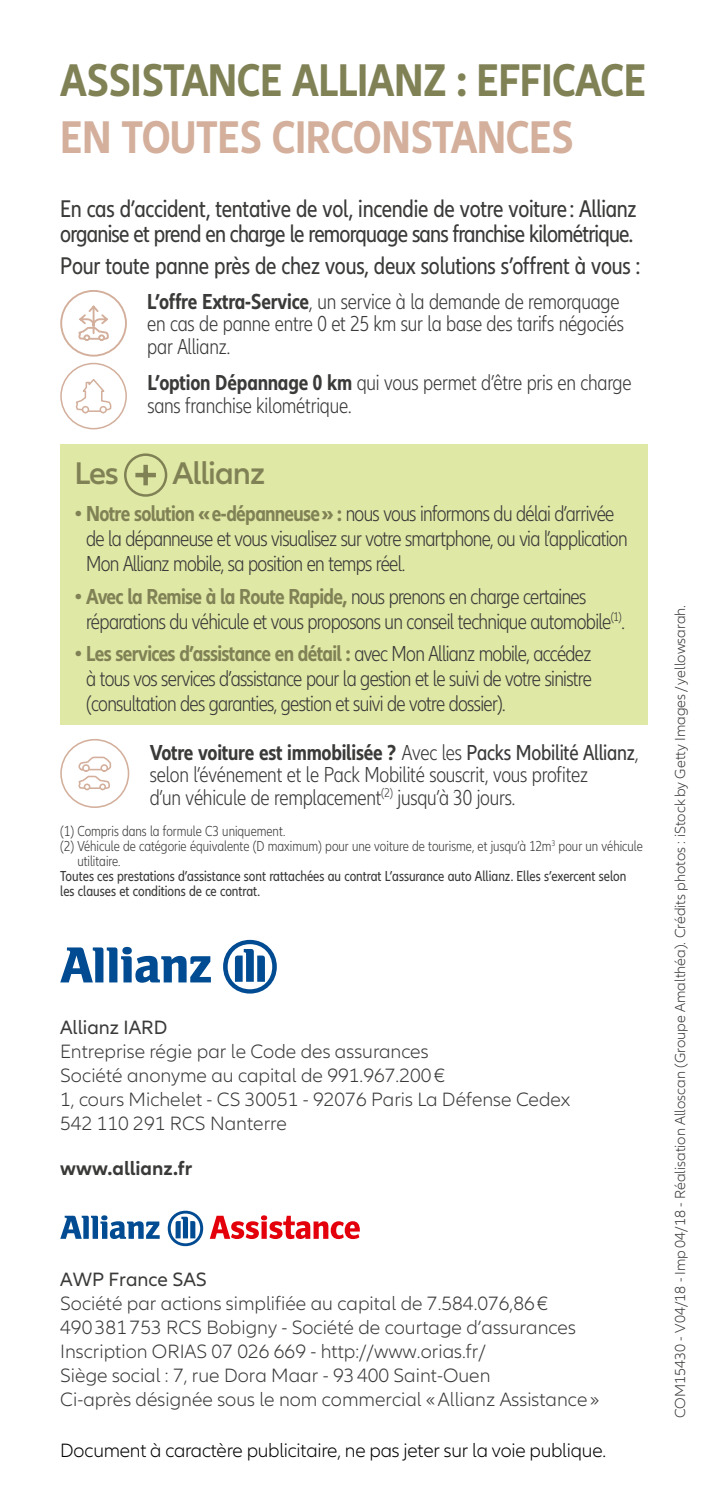
<style>
.page{position:relative;width:709px;height:1489px;background:#fff}
.page>*{position:absolute;margin:0;border:0;box-sizing:border-box;transform-origin:0 0}
.t1{font:700 condensed 47.5px/57px "Allianz Neo";letter-spacing:-.01em;color:#808256}
.NewCharte_A4_SousTi{font:600 32.5px "Allianz Neo";letter-spacing:-.03em;color:#808256}
.Intro_CAP-11_pt{font:condensed 25px/25px "Allianz Neo";letter-spacing:-.03em;color:#3a3a39}
.Intro_CAP-11_pt-2{font:condensed 25px "Allianz Neo";letter-spacing:-.01em;color:#3a3a39}
.NewCharte_A4_SousTi-2{font:300 condensed 22.5px/25px "Allianz Neo";letter-spacing:-.03em;color:#3a3a39}
.NewCharte_A4_SousTi-3{font:300 condensed 22.5px/22.5px "Allianz Neo";letter-spacing:-.01em;color:#3a3a39}
.Mentions{font:300 20px/24px "Allianz Neo";color:#3a3a39}
.t2{font:300 20px "Allianz Neo";letter-spacing:-.01em;color:#000}
.t3{font:700 20px "Allianz Neo";color:#3a3a39}
.t4{font:20px "Allianz Neo";color:#3a3a39}
.Sources_Renvois_10_2{font:300 condensed 15px/15px "Allianz Neo";color:#3a3a39}
.Sources_Renvois_10_2-2{font:condensed 15px/15px "Allianz Neo";color:#3a3a39}
.AGF-Mentions_legales{font:300 15px "Allianz Neo";color:#3a3a39}
.s1{color:#d3af9c}
.s2{font-weight:700}
.s3{font-stretch:normal}
.s4{font-weight:700;color:#808256}
.s5{font-weight:400}
</style>
<div class="page">
<svg style="left:60px;top:946px;width:151px;height:36px"></svg>
<svg style="left:223px;top:939px;width:54px;height:54px"></svg>
<div style="left:60px;top:363px;width:67px;height:66px;border:2px solid #d3af9c;border-radius:50%"></div>
<div style="left:82px;top:406px;width:7px;height:7px;border:2px solid #d3af9c;border-radius:50%"></div>
<div style="left:99px;top:406px;width:8px;height:7px;border:2px solid #d3af9c;border-radius:50%"></div>
<svg style="left:75px;top:379px;width:37px;height:33px"></svg>
<div style="left:60px;top:290px;width:67px;height:66px;border:2px solid #d3af9c;border-radius:50%"></div>
<svg style="left:78px;top:305px;width:31px;height:36px"></svg>
<div style="left:60px;top:739px;width:69px;height:69px;border:2px solid #d3af9c;border-radius:50%"></div>
<div style="left:84px;top:783px;width:6px;height:7px;border:2px solid #d3af9c;border-radius:50%"></div>
<div style="left:99px;top:783px;width:7px;height:7px;border:2px solid #d3af9c;border-radius:50%"></div>
<svg style="left:78px;top:756px;width:34px;height:33px"></svg>
<div style="left:100px;top:764px;width:8px;height:7px;border:2px solid #d3af9c;border-radius:50%"></div>
<div style="left:82px;top:764px;width:8px;height:7px;border:2px solid #d3af9c;border-radius:50%"></div>
<div style="left:60px;top:444px;width:587px;height:280px;background:#e0e8a5"></div>
<svg style="left:135px;top:464px;width:21px;height:22px"></svg>
<div style="left:124px;top:453px;width:43px;height:43px;border:2px solid #808256;border-radius:50%"></div>
<svg style="left:60px;top:1215px;width:100px;height:23px"></svg>
<svg style="left:168px;top:1210px;width:35px;height:35px"></svg>
<svg style="left:210px;top:1215px;width:150px;height:23px"></svg>
<p class="t1" style="left:60px;top:53px;width:587px">ASSISTANCE ALLIANZ : EFFICACE<br><span class="s1">EN TOUTES CIRCONSTANCES</span></p>
<p class="Intro_CAP-11_pt" style="left:60px;top:196px;width:578px">En cas d’accident, tentative de vol, incendie de votre voiture : Allianz organise et prend en charge le remorquage sans franchise kilométrique.</p>
<p class="Intro_CAP-11_pt-2" style="left:60px;top:251px;width:581px">Pour toute panne près de chez vous, deux solutions s’offrent à vous :</p>
<p class="NewCharte_A4_SousTi-3" style="left:147px;top:291px;width:478px"><span class="s2">L’offre Extra-Service</span><span class="s3">,</span> un service à la demande de remorquage en cas de panne entre 0 et 25 km sur la base des tarifs négociés par Allianz.</p>
<p class="NewCharte_A4_SousTi-3" style="left:147px;top:372px;width:485px"><span class="s2">L’option Dépannage 0 km</span> qui vous permet d’être pris en charge sans franchise kilométrique.</p>
<p class="NewCharte_A4_SousTi" style="left:74px;top:455px;width:46px">Les</p>
<p class="NewCharte_A4_SousTi" style="left:173px;top:455px;width:94px">Allianz</p>
<p class="NewCharte_A4_SousTi-2" style="left:86px;top:502px;width:543px;text-indent:-12px"><span class="s4">• Notre solution «e-dépanneuse» :</span> nous vous informons du délai d’arrivée de la dépanneuse et vous visualisez sur votre smartphone, ou via l’application<br>Mon Allianz mobile, sa position en temps réel.</p>
<p class="NewCharte_A4_SousTi-2" style="left:86px;top:584px;width:540px;text-indent:-12px"><span class="s4">• Avec la Remise à la Route Rapide,</span> nous prenons en charge certaines réparations du véhicule et vous proposons un conseil technique automobile<sup>(1)</sup>.</p>
<p class="NewCharte_A4_SousTi-2" style="left:86px;top:641px;width:507px;text-align:justify;text-indent:-12px"><span class="s4">• Les services d’assistance en détail :</span> avec Mon Allianz mobile, accédez à tous vos services d’assistance pour la gestion et le suivi de votre sinistre (consultation des garanties, gestion et suivi de votre dossier).</p>
<p class="NewCharte_A4_SousTi-3" style="left:150px;top:741px;width:490px"><span class="s2">Votre voiture est immobilisée ?</span> Avec les <span class="s5">Packs Mobilité Allianz</span><span class="s3">, </span>selon l’événement et le Pack Mobilité souscrit, vous profitez<br>d’un véhicule de remplacement<sup>(2)</sup> jusqu’à 30 jours.</p>
<p class="Sources_Renvois_10_2" style="left:60px;top:823px;width:227px">(1) Compris dans la formule C3 uniquement.</p>
<p class="Sources_Renvois_10_2" style="left:77px;top:838px;width:567px;text-indent:-17px">(2) Véhicule de catégorie équivalente (D maximum) pour une voiture de tourisme, et jusqu’à 12m<sup>3</sup> pour un véhicule utilitaire.</p>
<p class="Sources_Renvois_10_2-2" style="left:60px;top:868px;width:567px">Toutes ces prestations d’assistance sont rattachées au contrat L’assurance auto Allianz. Elles s’exercent selon les clauses et conditions de ce contrat.</p>
<p class="Mentions" style="left:60px;top:1015px;width:370px"><span class="s5">Allianz IARD<br></span>Entreprise régie par le Code des assurances</p>
<p class="Mentions" style="left:60px;top:1063px;width:511px">Société anonyme au capital de 991.967.200€<br>1, cours Michelet - CS 30051 - 92076 Paris La Défense Cedex<br>542 110 291 RCS Nanterre</p>
<p class="t3" style="left:60px;top:1156px;width:133px">www.allianz.fr</p>
<p class="t4" style="left:60px;top:1267px;width:148px">AWP France SAS</p>
<p class="Mentions" style="left:60px;top:1291px;width:489px">Société par actions simplifiée au capital de 7.584.076,86€</p>
<p class="Mentions" style="left:60px;top:1315px;width:517px">490381753 RCS Bobigny - Société de courtage d’assurances</p>
<p class="Mentions" style="left:60px;top:1339px;width:427px">Inscription ORIAS 07 026 669 - http://www.orias.fr/</p>
<p class="Mentions" style="left:60px;top:1363px;width:432px">Siège social : 7, rue Dora Maar - 93400 Saint-Ouen</p>
<p class="Mentions" style="left:60px;top:1387px;width:540px">Ci-après désignée sous le nom commercial «Allianz Assistance»</p>
<p class="t2" style="left:60px;top:1438px;width:547px">Document à caractère publicitaire, ne pas jeter sur la voie publique.</p>
<p class="AGF-Mentions_legales" style="left:671px;top:1417px;width:814px;rotate:-90deg">COM15430 - V04/18 - Imp04/18 - Réalisation Alloscan (Groupe Amalthéa). Crédits photos : iStockby Getty Images/ yellowsarah.</p>
</div>
